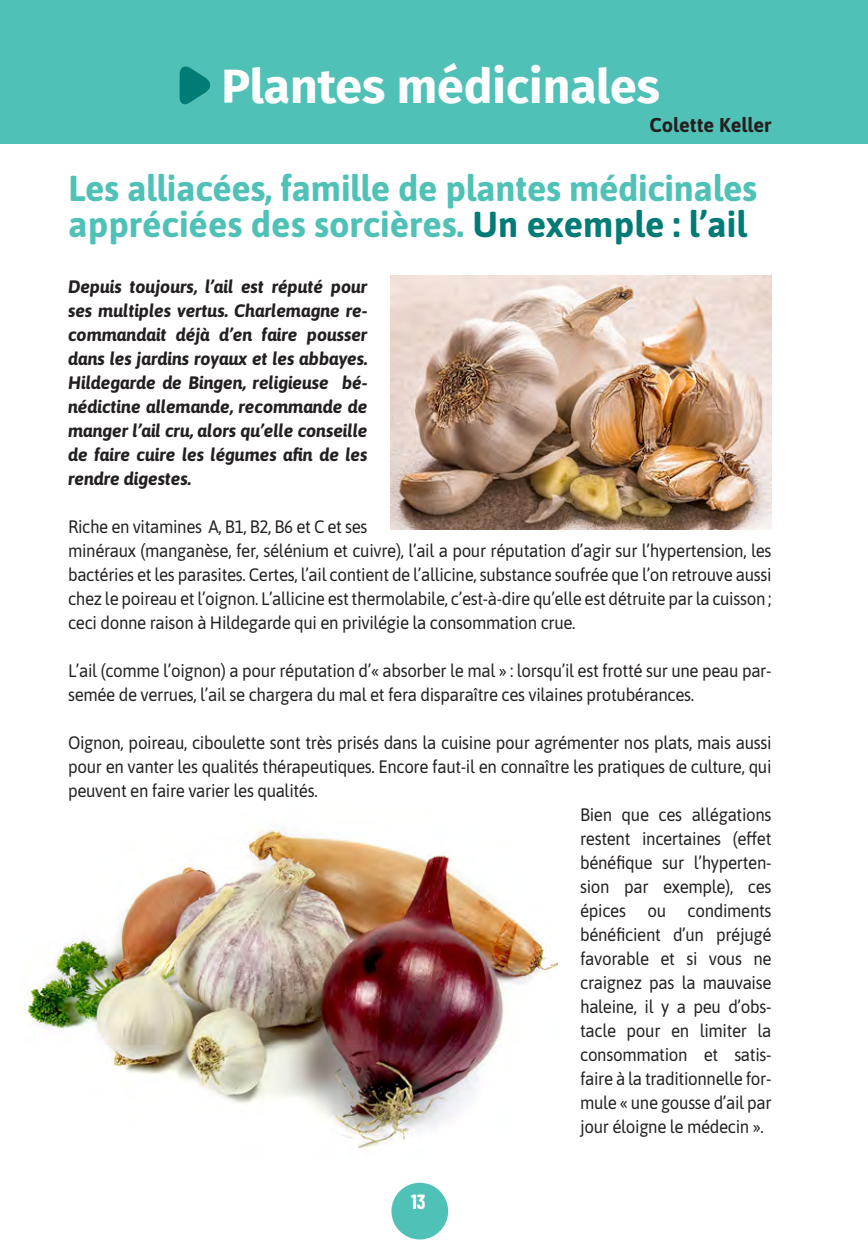
<style>
.page{position:relative;width:868px;height:1248px;background:#fff}
.page>*{position:absolute;margin:0;border:0;box-sizing:border-box;transform-origin:0 0}
.t1{font:700 48px "Fira Sans";color:#fff}
.t2{font:700 36px/36px "Asap";letter-spacing:-.01em;color:#50c1b6}
.t3{font:700 20px "Asap";color:#231f20}
.t4{font:700 20px "Barlow Condensed";color:#fff}
.t5{font:18px/24px "Asap";letter-spacing:-.02em;color:#231f20;scale:.94 1}
.t6{font:italic 700 18px/24px "Asap";letter-spacing:-.01em;color:#231f20;text-align:justify}
.s1{color:#007b75}
</style>
<div class="page">
<hr style="left:0;top:0;width:1px;height:1247px;background:#fcbe1a">
<div style="left:0;top:0;width:867px;height:144px;background:#50c1b6"></div>
<svg style="left:179px;top:66px;width:31px;height:39px"></svg>
<img style="left:27px;top:827px;width:530px;height:323px">
<img style="left:390px;top:275px;width:381px;height:254px">
<div style="left:391px;top:1182px;width:57px;height:57px;background:#50c1b6;border-radius:50%"></div>
<h1 class="t1" style="left:221px;top:46px;width:440px">Plantes médicinales</h1>
<p class="t3" style="left:649px;top:111px;width:124px">Colette Keller</p>
<h2 class="t2" style="left:68px;top:169px;width:690px">Les alliacées, famille de plantes médicinales appréciées des sorcières. <span class="s1">Un exemple : l’ail</span></h2>
<p class="t6" style="left:68px;top:273px;width:301px">Depuis toujours, l’ail est réputé pour ses multiples vertus. Charlemagne re&shy;commandait déjà d’en faire pousser dans les jardins royaux et les abbayes.<br>Hildegarde de Bingen, religieuse bé&shy;nédictine allemande, recommande de manger l’ail cru, alors qu’elle conseille de faire cuire les légumes afin de les rendre digestes.</p>
<p class="t5" style="left:68px;top:513px;width:749px">Riche en vitamines A, B1, B2, B6 et C et ses<br>minéraux (manganèse, fer, sélénium et cuivre), l’ail a pour réputation d’agir sur l’hypertension, les bactéries et les parasites. Certes, l’ail contient de l’allicine, substance soufrée que l’on retrouve aussi chez le poireau et l’oignon. L’allicine est thermolabile, c’est-à-dire qu’elle est détruite par la cuisson ; ceci donne raison à Hildegarde qui en privilégie la consommation crue.</p>
<p class="t5" style="left:68px;top:657px;width:749px">L’ail (comme l’oignon) a pour réputation d’« absorber le mal » : lorsqu’il est frotté sur une peau par&shy;semée de verrues, l’ail se chargera du mal et fera disparaître ces vilaines protubérances.</p>
<p class="t5" style="left:68px;top:729px;width:749px">Oignon, poireau, ciboulette sont très prisés dans la cuisine pour agrémenter nos plats, mais aussi</p>
<p class="t5" style="left:68px;top:753px;width:749px">pour en vanter les qualités thérapeutiques. Encore faut-il en connaître les pratiques de culture, qui</p>
<p class="t5" style="left:68px;top:777px;width:267px">peuvent en faire varier les qualités.</p>
<p class="t5" style="left:580px;top:801px;width:205px">Bien que ces allégations</p>
<p class="t5" style="left:580px;top:825px;width:205px">restent incertaines (effet</p>
<p class="t5" style="left:580px;top:849px;width:205px">bénéfique sur l’hyperten-</p>
<p class="t5" style="left:580px;top:873px;width:205px">sion par exemple), ces</p>
<p class="t5" style="left:580px;top:897px;width:205px">épices ou condiments</p>
<p class="t5" style="left:580px;top:921px;width:205px">bénéficient d’un préjugé</p>
<p class="t5" style="left:580px;top:945px;width:205px">favorable et si vous ne</p>
<p class="t5" style="left:580px;top:969px;width:205px">craignez pas la mauvaise</p>
<p class="t5" style="left:580px;top:993px;width:205px">haleine, il y a peu d’obs-</p>
<p class="t5" style="left:580px;top:1017px;width:205px">tacle pour en limiter la</p>
<p class="t5" style="left:580px;top:1041px;width:205px">consommation et satis-</p>
<p class="t5" style="left:580px;top:1065px;width:205px">faire à la traditionnelle for-</p>
<p class="t5" style="left:580px;top:1089px;width:205px">mule « une gousse d’ail par</p>
<p class="t5" style="left:580px;top:1113px;width:197px">jour éloigne le médecin ».</p>
<p class="t4" style="left:411px;top:1187px;width:16px">13</p>
</div>
